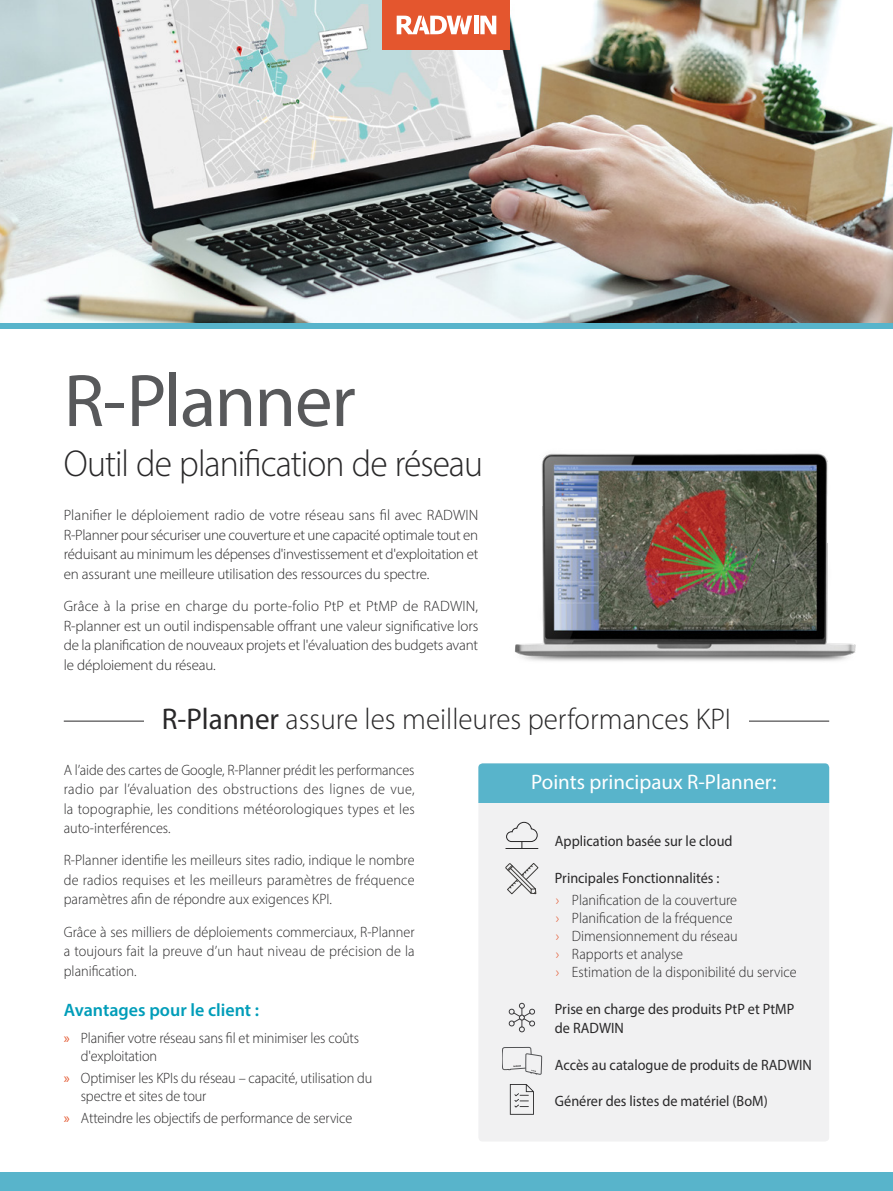
<style>
.page{position:relative;width:893px;height:1191px;background:#fff}
.page>*{position:absolute;margin:0;border:0;box-sizing:border-box;transform-origin:0 0}
.t1{font:75px "Myriad Pro";letter-spacing:-.02em;color:#58595b}
.t2{font:300 37.5px "Myriad Pro";letter-spacing:-.025em;color:#292829;scale:.95 1}
.t3{font:300 30px "Myriad Pro";color:#292829}
.t4{font:21px "Myriad Pro";color:#fff}
.t5{font:600 18px "Myriad Pro";color:#009db9}
.t6{font:300 15px/19.5px "Myriad Pro";letter-spacing:-.01em;color:#292829;text-align:justify;scale:.95 1}
.t7{font:300 15px/19.5px "Myriad Pro";letter-spacing:-.01em;color:#292829;text-align:justify}
.t8{font:15px/22.2px "Myriad Pro";color:#292829;scale:.95 1}
.s1{font-weight:400}
.s2{font-weight:400;color:#e4562e}
.s3{font-weight:300;color:#e4562e}
.s4{font-weight:300}
.s5{color:#e4562e}
</style>
<div class="page">
<img style="left:515px;top:453px;width:341px;height:208px">
<div style="left:0;top:1172px;width:893px;height:19px;background:#58b4cb"></div>
<hr style="left:64px;top:721px;width:765px;height:1px;background:#292829">
<div style="left:144px;top:706px;width:604px;height:23px;background:#fff"></div>
<img style="left:0;top:0;width:893px;height:323px">
<div style="left:0;top:323px;width:893px;height:5px;background:#58b4cb"></div>
<div style="left:383px;top:0;width:127px;height:49px;background:#e4562e"></div>
<hr style="left:474px;top:16px;width:4px;height:18px;background:#fff">
<svg style="left:480px;top:16px;width:16px;height:18px"></svg>
<svg style="left:397px;top:16px;width:75px;height:18px"></svg>
<div style="left:478px;top:763px;width:351px;height:378px;background:#f1f1f2;border-radius:4px"></div>
<div style="left:478px;top:763px;width:351px;height:39px;background:#58b4cb"></div>
<svg style="left:506px;top:822px;width:32px;height:26px"></svg>
<hr style="left:506px;top:848px;width:32px;height:1px;background:#292829">
<svg style="left:505px;top:863px;width:33px;height:32px"></svg>
<svg style="left:509px;top:1003px;width:26px;height:29px"></svg>
<svg style="left:510px;top:1084px;width:24px;height:30px"></svg>
<svg style="left:502px;top:1047px;width:40px;height:27px"></svg>
<h1 class="t1" style="left:64px;top:354px;width:293px">R-Planner</h1>
<h2 class="t2" style="left:64px;top:440px;width:443px">Outil de planification de réseau</h2>
<p class="t7" style="left:64px;top:505px;width:416px">Planifier le déploiement radio de votre réseau sans fil avec RADWIN R-Planner pour sécuriser une couverture et une capacité optimale tout en réduisant au minimum les dépenses d'investissement et d'exploitation et en assurant une meilleure utilisation des ressources du spectre.</p>
<p class="t7" style="left:64px;top:596px;width:416px">Grâce à la prise en charge du porte-folio PtP et PtMP de RADWIN, R-planner est un outil indispensable offrant une valeur significative lors de la planification de nouveaux projets et l'évaluation des budgets avant le déploiement du réseau.</p>
<h3 class="t3" style="left:162px;top:701px;width:571px"><span class="s1">R-Planner</span> assure les meilleures performances KPI</h3>
<p class="t6" style="left:64px;top:759px;width:371px">A l’aide des cartes de Google, R-Planner prédit les performances radio par l’évaluation des obstructions des lignes de vue, la topographie, les conditions météorologiques types et les auto-interférences.</p>
<p class="t6" style="left:64px;top:850px;width:371px">R-Planner identifie les meilleurs sites radio, indique le nombre de radios requises et les meilleurs paramètres de fréquence paramètres afin de répondre aux exigences KPI.</p>
<p class="t6" style="left:64px;top:921px;width:371px">Grâce à ses milliers de déploiements commerciaux, R-Planner a toujours fait la preuve d’un haut niveau de précision de la planification.</p>
<p class="t5" style="left:64px;top:998px;width:197px">Avantages pour le client :</p>
<p class="t6" style="left:81px;top:1028px;width:294px;line-height:18px;text-indent:-17px"><span class="s2">»</span> Planifier votre réseau sans fil et minimiser les coûts d'exploitation</p>
<p class="t6" style="left:81px;top:1068px;width:308px;line-height:18px;text-indent:-17px"><span class="s2">»</span> Optimiser les KPIs du réseau – capacité, utilisation du spectre et sites de tour</p>
<p class="t6" style="left:64px;top:1108px;width:305px"><span class="s2">»</span> Atteindre les objectifs de performance de service</p>
<h3 class="t4" style="left:531px;top:769px;width:247px">Points principaux R-Planner:</h3>
<p class="t8" style="left:555px;top:830px;width:189px">Application basée sur le cloud</p>
<p class="t8" style="left:555px;top:866px;width:193px">Principales Fonctionnalités :<br><span class="s3">›</span> <span class="s4">Planification de la couverture</span></p>
<p class="t6" style="left:556px;top:909px;width:255px;line-height:18px;text-align:left"><span class="s5">›</span> Planification de la fréquence<br><span class="s5">›</span> Dimensionnement du réseau<br><span class="s5">›</span> Rapports et analyse<br><span class="s5">›</span> Estimation de la disponibilité du service</p>
<p class="t8" style="left:555px;top:998px;width:253px;line-height:19.5px">Prise en charge des produits PtP et PtMP de RADWIN</p>
<p class="t8" style="left:555px;top:1053px;width:272px">Accès au catalogue de produits de RADWIN</p>
<p class="t8" style="left:555px;top:1089px;width:226px">Générer des listes de matériel (BoM)</p>
</div>
